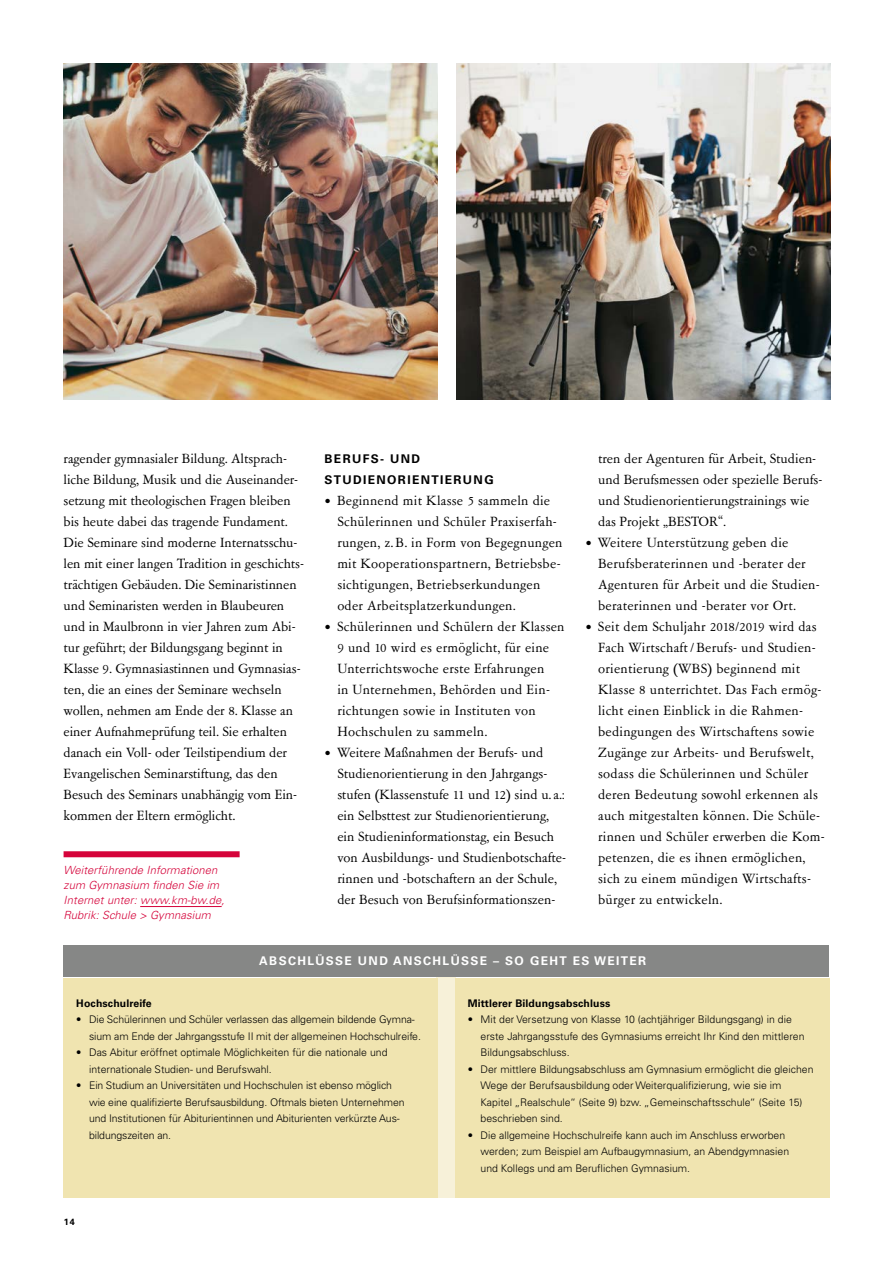
<style>
.page{position:relative;width:893px;height:1263px;background:#fff}
.page>*{position:absolute;margin:0;border:0;box-sizing:border-box;transform-origin:0 0}
.BF_1_P_Fliess_oE_abstand_danach{font:15px/21px "Garamont Amst SBOP Rom";color:#000}
.BF_1_H3_SKasten_Head_weiss_versal{font:700 12px "Univers LT Pro 65";letter-spacing:.115em;color:#fff}
.BF_1_H3_Fließ_Head_vers{font:700 12px/21px "Univers LT Pro 65";letter-spacing:.115em;color:#000}
.BF_1_p_Hinweise_Margin_rot{font:italic 300 11.25px/15px "Univers LT Std";letter-spacing:.01em;color:#d5033a}
.t1{font:300 10.5px/16.5px "Univers LT Pro 45";color:#000}
.BF_1_H4_KastenText_Head{font:700 10.5px "Univers LT Pro 65";letter-spacing:.015em;color:#000}
.t2{font:700 9px "Univers LT Pro 65";color:#000}
</style>
<div class="page">
<div style="left:436px;top:962px;width:20px;height:235px;background:#f7f1d9"></div>
<div style="left:64px;top:851px;width:176px;height:6px;background:#d5033a"></div>
<hr style="left:140px;top:906px;width:82px;height:1px;background:#d5033a">
<div style="left:64px;top:978px;width:374px;height:219px;background:#f0e4b0"></div>
<div style="left:455px;top:978px;width:374px;height:219px;background:#f0e4b0"></div>
<div style="left:64px;top:945px;width:765px;height:32px;background:#868786"></div>
<img style="left:64px;top:64px;width:374px;height:336px">
<img style="left:456px;top:64px;width:374px;height:336px">
<p class="BF_1_P_Fliess_oE_abstand_danach" style="left:64px;top:448px;width:241px">ragender gymnasialer Bildung. Altsprach&shy;liche Bildung, Musik und die Auseinander&shy;setzung mit theologischen Fragen bleiben bis heute dabei das tragende Fundament.<br>Die Seminare sind moderne Internatsschu&shy;len mit einer langen Tradition in geschichts&shy;trächtigen Gebäuden. Die Seminaristinnen und Seminaristen werden in Blaubeuren und in Maulbronn in vier Jahren zum Abi&shy;tur geführt; der Bildungsgang beginnt in Klasse 9. Gymnasiastinnen und Gymnasias&shy;ten, die an eines der Seminare wechseln wollen, nehmen am Ende der 8. Klasse an einer Aufnahmeprüfung teil. Sie erhalten danach ein Voll- oder Teilstipendium der Evangelischen Seminarstiftung, das den Besuch des Seminars unabhängig vom Ein&shy;kommen der Eltern ermöglicht.</p>
<p class="BF_1_p_Hinweise_Margin_rot" style="left:64px;top:863px;width:163px">Weiterführende Informationen zum Gymnasium finden Sie im<br>Internet unter: www.km-bw.de,<br>Rubrik: Schule &gt; Gymnasium</p>
<h3 class="BF_1_H3_Fließ_Head_vers" style="left:325px;top:448px;width:171px">BERUFS- UND<br>STUDIENORIENTIERUNG</h3>
<p class="BF_1_P_Fliess_oE_abstand_danach" style="left:337px;top:490px;width:227px;text-indent:-13px">• Beginnend mit Klasse 5 sammeln die Schülerinnen und Schüler Praxiserfah&shy;rungen, z. B. in Form von Begegnungen mit Kooperationspartnern, Betriebsbe&shy;sichtigungen, Betriebserkundungen oder Arbeitsplatzerkundungen.</p>
<p class="BF_1_P_Fliess_oE_abstand_danach" style="left:337px;top:616px;width:229px;text-indent:-13px">• Schülerinnen und Schülern der Klassen 9 und 10 wird es ermöglicht, für eine Unterrichtswoche erste Erfahrungen<br>in Unternehmen, Behörden und Ein&shy;richtungen sowie in Instituten von Hochschulen zu sammeln.</p>
<p class="BF_1_P_Fliess_oE_abstand_danach" style="left:337px;top:742px;width:230px;text-indent:-13px">• Weitere Maßnahmen der Berufs- und Studienorientierung in den Jahrgangs&shy;stufen (Klassenstufe 11 und 12) sind u.a.: ein Selbsttest zur Studienorientierung, ein Studieninformationstag, ein Besuch von Ausbildungs- und Studienbotschafte&shy;rinnen und -botschaftern an der Schule, der Besuch von Berufsinformationszen-</p>
<p class="BF_1_P_Fliess_oE_abstand_danach" style="left:598px;top:448px;width:226px">tren der Agenturen für Arbeit, Studien&shy;und Berufsmessen oder spezielle Berufs&shy;und Studienorientierungstrainings wie das Projekt „BESTOR“.</p>
<p class="BF_1_P_Fliess_oE_abstand_danach" style="left:598px;top:532px;width:222px;text-indent:-13px">• Weitere Unterstützung geben die Berufsberaterinnen und -berater der Agenturen für Arbeit und die Studien&shy;beraterinnen und -berater vor Ort.</p>
<p class="BF_1_P_Fliess_oE_abstand_danach" style="left:598px;top:616px;width:228px;text-indent:-13px">• Seit dem Schuljahr 2018/2019 wird das Fach Wirtschaft / Berufs- und Studien&shy;orientierung (WBS) beginnend mit Klasse 8 unterrichtet. Das Fach ermög&shy;licht einen Einblick in die Rahmen&shy;bedingungen des Wirtschaftens sowie Zugänge zur Arbeits- und Berufswelt, sodass die Schülerinnen und Schüler deren Bedeutung sowohl erkennen als auch mitgestalten können. Die Schüle&shy;rinnen und Schüler erwerben die Kom&shy;petenzen, die es ihnen ermöglichen, sich zu einem mündigen Wirtschafts&shy;bürger zu entwickeln.</p>
<h3 class="BF_1_H3_SKasten_Head_weiss_versal" style="left:259px;top:954px;width:389px">ABSCHLÜSSE UND ANSCHLÜSSE – SO GEHT ES WEITER</h3>
<h4 class="BF_1_H4_KastenText_Head" style="left:76px;top:996px;width:77px">Hochschulreife</h4>
<p class="t1" style="left:89px;top:1011px;width:333px;text-indent:-13px">• Die Schülerinnen und Schüler verlassen das allgemein bildende Gymna&shy;sium am Ende der Jahrgangsstufe II mit der allgemeinen Hochschulreife.</p>
<p class="t1" style="left:89px;top:1044px;width:300px;text-indent:-13px">• Das Abitur eröffnet optimale Möglichkeiten für die nationale und internationale Studien- und Berufswahl.</p>
<p class="t1" style="left:89px;top:1077px;width:317px;text-indent:-13px">• Ein Studium an Universitäten und Hochschulen ist ebenso möglich wie eine qualifizierte Berufsausbildung. Oftmals bieten Unternehmen und Institutionen für Abiturientinnen und Abiturienten verkürzte Aus&shy;bildungszeiten an.</p>
<p class="t2" style="left:64px;top:1217px;width:13px">14</p>
<h4 class="BF_1_H4_KastenText_Head" style="left:468px;top:996px;width:144px">Mittlerer Bildungsabschluss</h4>
<p class="t1" style="left:480px;top:1011px;width:326px;text-indent:-13px">• Mit der Versetzung von Klasse 10 (achtjähriger Bildungsgang) in die erste Jahrgangsstufe des Gymnasiums erreicht Ihr Kind den mittleren<br>Bildungsabschluss.</p>
<p class="t1" style="left:480px;top:1060px;width:334px;text-indent:-13px">• Der mittlere Bildungsabschluss am Gymnasium ermöglicht die gleichen Wege der Berufsausbildung oder Weiterqualifizierung, wie sie im Kapitel „Realschule“ (Seite 9) bzw. „Gemeinschaftsschule“ (Seite 15) beschrieben sind.</p>
<p class="t1" style="left:480px;top:1126px;width:310px;text-indent:-13px">• Die allgemeine Hochschulreife kann auch im Anschluss erworben werden; zum Beispiel am Aufbaugymnasium, an Abendgymnasien und Kollegs und am Beruflichen Gymnasium.</p>
</div>
